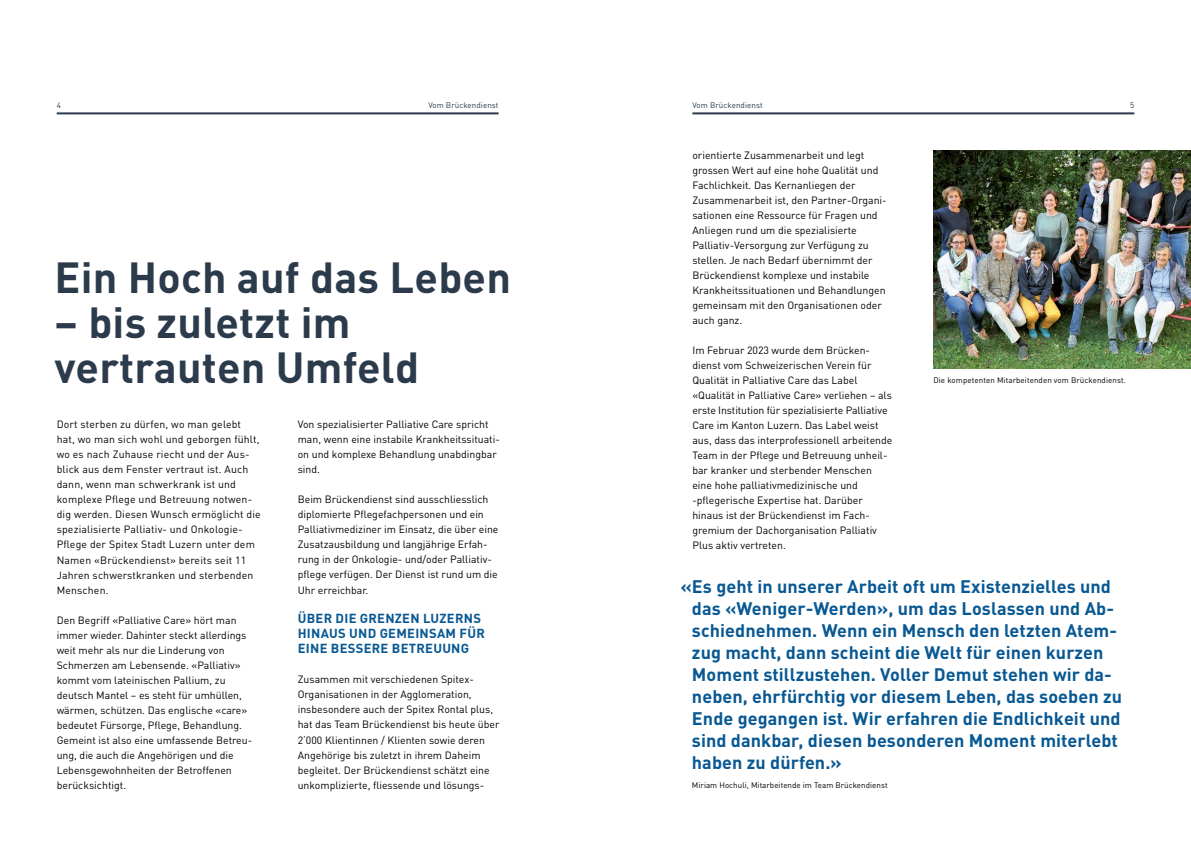
<style>
.page{position:relative;width:1191px;height:842px;background:#fff}
.page>*{position:absolute;margin:0;border:0;box-sizing:border-box;transform-origin:0 0}
.t1{font:700 43px/45px "DIN Pro";letter-spacing:.005em;color:#2c3b4c}
.t2{font:700 18px/22px "DIN Pro";letter-spacing:.005em;color:#085893}
.t3{font:700 13px/15px "DIN Pro";letter-spacing:.02em;color:#085893}
.t4{font:10.5px/15px "DIN Pro";color:#000}
.t5{font:8px "DIN Pro";letter-spacing:.005em;color:#000}
.t6{font:8px "DIN Pro";letter-spacing:.01em;color:#2c3b4c}
</style>
<div class="page">
<img style="left:933px;top:151px;width:258px;height:217px">
<hr style="left:692px;top:112px;width:442px;height:2px;background:#2c3b4c">
<hr style="left:57px;top:112px;width:441px;height:2px;background:#2c3b4c">
<p class="t6" style="left:57px;top:100px;width:6px">4</p>
<p class="t6" style="left:428px;top:100px;width:72px">Vom Brückendienst</p>
<p class="t6" style="left:692px;top:100px;width:72px">Vom Brückendienst</p>
<p class="t6" style="left:1130px;top:100px;width:6px">5</p>
<h1 class="t1" style="left:55px;top:254px;width:458px">Ein Hoch auf das Leben</h1>
<h1 class="t1" style="left:55px;top:299px;width:366px">– bis zuletzt im vertrauten Umfeld</h1>
<p class="t4" style="left:57px;top:417px;width:206px">Dort sterben zu dürfen, wo man gelebt hat, wo man sich wohl und geborgen fühlt, wo es nach Zuhause riecht und der Aus&shy;blick aus dem Fenster vertraut ist. Auch dann, wenn man schwerkrank ist und komplexe Pflege und Betreuung notwen&shy;dig werden. Diesen Wunsch ermöglicht die spezialisierte Palliativ- und Onkologie-Pflege der Spitex Stadt Luzern unter dem Namen «Brückendienst» bereits seit 11<br>Jahren schwerstkranken und sterbenden Menschen.</p>
<p class="t4" style="left:57px;top:612px;width:197px">Den Begriff «Palliative Care» hört man immer wieder. Dahinter steckt allerdings weit mehr als nur die Linderung von Schmerzen am Lebensende. «Palliativ» kommt vom lateinischen Pallium, zu deutsch Mantel – es steht für umhüllen, wärmen, schützen. Das englische «care» bedeutet Fürsorge, Pflege, Behandlung.<br>Gemeint ist also eine umfassende Betreu&shy;ung, die auch die Angehörigen und die Lebensgewohnheiten der Betroffenen berücksichtigt.</p>
<p class="t4" style="left:298px;top:417px;width:204px">Von spezialisierter Palliative Care spricht man, wenn eine instabile Krankheitssituati&shy;on und komplexe Behandlung unabdingbar sind.</p>
<p class="t4" style="left:298px;top:492px;width:202px">Beim Brückendienst sind ausschliesslich diplomierte Pflegefachpersonen und ein Palliativmediziner im Einsatz, die über eine Zusatzausbildung und langjährige Erfah&shy;rung in der Onkologie- und/oder Palliativ&shy;pflege verfügen. Der Dienst ist rund um die Uhr erreichbar.</p>
<p class="t3" style="left:298px;top:611px;width:189px">ÜBER DIE GRENZEN LUZERNS<br>HINAUS UND GEMEINSAM FÜR<br>EINE BESSERE BETREUUNG</p>
<p class="t4" style="left:298px;top:672px;width:203px">Zusammen mit verschiedenen Spitex-Organisationen in der Agglomeration, insbesondere auch der Spitex Rontal plus, hat das Team Brückendienst bis heute über 2‘000 Klientinnen / Klienten sowie deren Angehörige bis zuletzt in ihrem Daheim begleitet. Der Brückendienst schätzt eine unkomplizierte, fliessende und lösungs-</p>
<p class="t4" style="left:692px;top:147px;width:196px">orientierte Zusammenarbeit und legt grossen Wert auf eine hohe Qualität und Fachlichkeit. Das Kernanliegen der Zusammenarbeit ist, den Partner-Organi&shy;sationen eine Ressource für Fragen und Anliegen rund um die spezialisierte Palliativ-Versorgung zur Verfügung zu stellen. Je nach Bedarf übernimmt der Brückendienst komplexe und instabile Krankheitssituationen und Behandlungen gemeinsam mit den Organisationen oder auch ganz.</p>
<p class="t4" style="left:692px;top:342px;width:201px">Im Februar 2023 wurde dem Brücken&shy;dienst vom Schweizerischen Verein für Qualität in Palliative Care das Label «Qualität in Palliative Care» verliehen – als erste Institution für spezialisierte Palliative Care im Kanton Luzern. Das Label weist aus, dass das interprofessionell arbeitende Team in der Pflege und Betreuung unheil&shy;bar kranker und sterbender Menschen eine hohe palliativmedizinische und -pflegerische Expertise hat. Darüber hinaus ist der Brückendienst im Fach&shy;gremium der Dachorganisation Palliativ Plus aktiv vertreten.</p>
<p class="t5" style="left:933px;top:375px;width:194px">Die kompetenten Mitarbeitenden vom Brückendienst.</p>
<p class="t2" style="left:692px;top:575px;width:431px;text-indent:-11px">«Es geht in unserer Arbeit oft um Existenzielles und das «Weniger-Werden», um das Loslassen und Ab&shy;schiednehmen. Wenn ein Mensch den letzten Atem&shy;zug macht, dann scheint die Welt für einen kurzen Moment stillzustehen. Voller Demut stehen wir da&shy;neben, ehrfürchtig vor diesem Leben, das soeben zu Ende gegangen ist. Wir erfahren die Endlichkeit und sind dankbar, diesen besonderen Moment miterlebt haben zu dürfen.»</p>
<p class="t5" style="left:692px;top:780px;width:197px">Miriam Hochuli, Mitarbeitende im Team Brückendienst</p>
</div>
